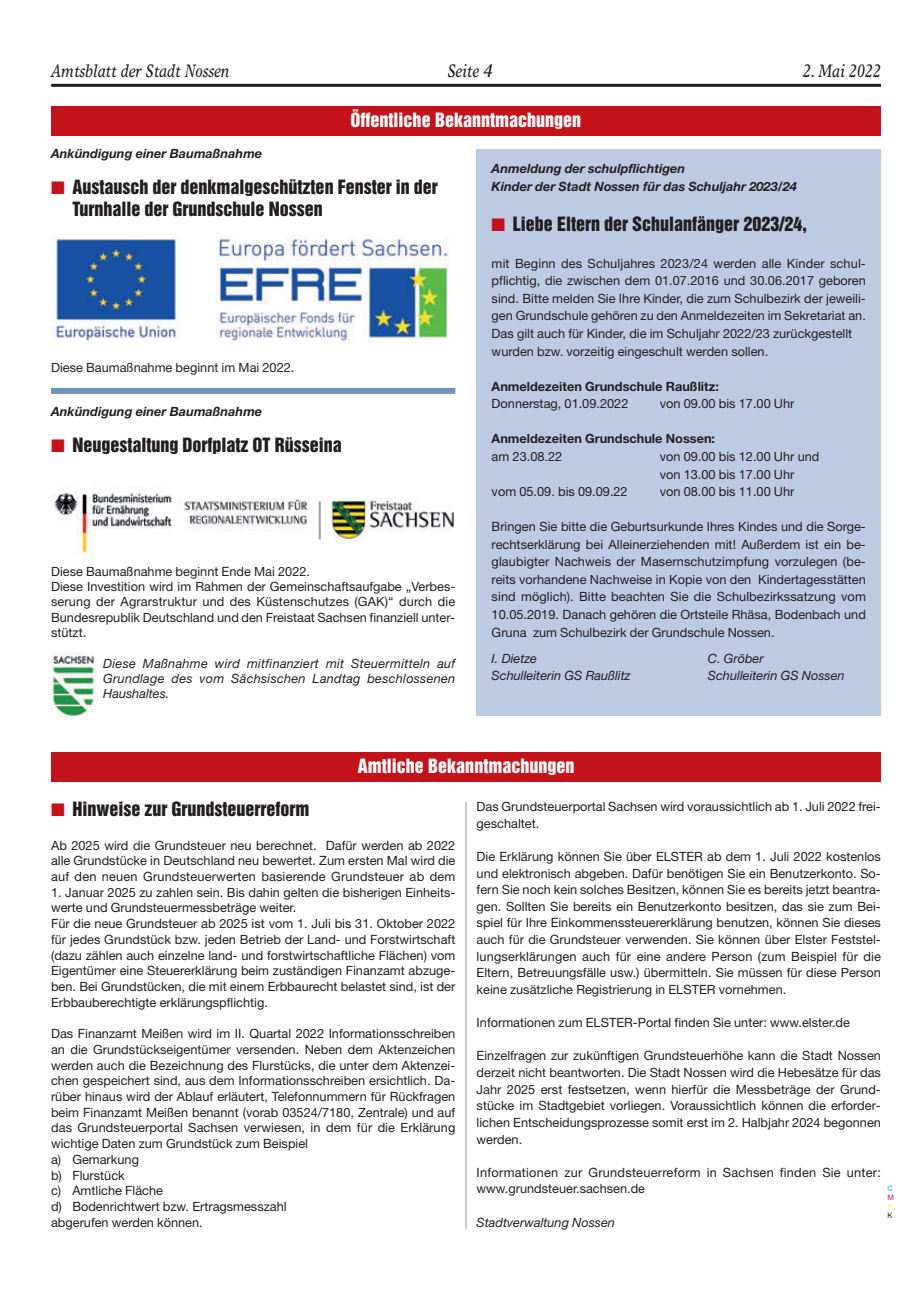
<style>
.page{position:relative;width:915px;height:1293px;background:#fff}
.page>*{position:absolute;margin:0;border:0;box-sizing:border-box;transform-origin:0 0}
.t1{font:18px/22.4px "Helvetica Inserat";color:#231f20}
.t2{font:18px "Helvetica Inserat";color:#fff}
.t3{font:italic 18px "Times Europa";color:#231f20;scale:.8 1}
.t4{font:12.75px/15.8px "Helvetica Neue";color:#231f20}
.t5{font:italic 12.75px/15.3px "Helvetica Neue";color:#231f20;text-align:justify}
.t6{font:italic 700 12.75px/17.5px "Helvetica Neue";color:#231f20}
.t7{font:12.75px/16.6px "Helvetica Neue";letter-spacing:.02em;color:#231f20}
.t8{font:700 12.75px "Helvetica Neue";color:#231f20}
.t9{font:7.5px "Helvetica Neue";color:#00aeef}
.t10{font:7.5px "Helvetica Neue";color:#ed028c}
.t11{font:7.5px "Helvetica Neue";color:#fff101}
.t12{font:7.5px "Helvetica Neue";color:#231f20}
.s1{color:#c4121a}
</style>
<div class="page">
<hr style="left:51px;top:84px;width:829px;height:3px;background:#231f20">
<div style="left:51px;top:106px;width:829px;height:30px;background:#c4121a"></div>
<div style="left:51px;top:752px;width:829px;height:29px;background:#c4121a"></div>
<img style="left:51px;top:235px;width:398px;height:112px">
<div style="left:51px;top:388px;width:404px;height:6px;background:#6d93be"></div>
<img style="left:51px;top:486px;width:121px;height:69px">
<img style="left:184px;top:499px;width:270px;height:40px">
<img style="left:51px;top:652px;width:43px;height:67px">
<div style="left:476px;top:149px;width:404px;height:566px;background:#bccbe2"></div>
<hr style="left:465px;top:802px;width:1px;height:427px;background:#939598">
<h1 class="t3" style="left:51px;top:64px;width:224px">Amtsblatt der Stadt Nossen</h1>
<h1 class="t3" style="left:447px;top:64px;width:58px">Seite 4</h1>
<h1 class="t3" style="left:802px;top:64px;width:99px">2. Mai 2022</h1>
<h1 class="t2" style="left:350px;top:113px;width:232px">Öffentliche Bekanntmachungen</h1>
<p class="t6" style="left:51px;top:146px;width:213px">Ankündigung einer Baumaßnahme</p>
<h1 class="t1" style="left:72px;top:176px;width:367px;text-indent:-21px"><span class="s1">■</span> Austausch der denkmalgeschützten Fenster in der<br>Turnhalle der Grundschule Nossen</h1>
<p class="t4" style="left:51px;top:361px;width:245px">Diese Baumaßnahme beginnt im Mai 2022.</p>
<p class="t6" style="left:51px;top:404px;width:213px">Ankündigung einer Baumaßnahme</p>
<h1 class="t1" style="left:51px;top:435px;width:292px"><span class="s1">■</span> Neugestaltung Dorfplatz OT Rüsseina</h1>
<p class="t4" style="left:51px;top:565px;width:405px;line-height:15.3px">Diese Baumaßnahme beginnt Ende Mai 2022.<br>Diese Investition wird im Rahmen der Gemeinschaftsaufgabe „Verbes&shy;serung der Agrarstruktur und des Küstenschutzes (GAK)“ durch die Bundesrepublik Deutschland und den Freistaat Sachsen finanziell unter&shy;stützt.</p>
<p class="t5" style="left:103px;top:656px;width:353px">Diese Maßnahme wird mitfinanziert mit Steuermitteln auf Grundlage des vom Sächsischen Landtag beschlossenen Haushaltes.</p>
<p class="t6" style="left:491px;top:161px;width:306px">Anmeldung der schulpflichtigen<br>Kinder der Stadt Nossen für das Schuljahr 2023/24</p>
<h1 class="t1" style="left:491px;top:214px;width:316px"><span class="s1">■</span> Liebe Eltern der Schulanfänger 2023/24,</h1>
<p class="t4" style="left:491px;top:256px;width:375px;line-height:17.5px">mit Beginn des Schuljahres 2023/24 werden alle Kinder schul&shy;pflichtig, die zwischen dem 01.07.2016 und 30.06.2017 geboren sind. Bitte melden Sie Ihre Kinder, die zum Schulbezirk der jeweili&shy;gen Grundschule gehören zu den Anmeldezeiten im Sekretariat an.<br>Das gilt auch für Kinder, die im Schuljahr 2022/23 zurückgestellt wurden bzw. vorzeitig eingeschult werden sollen.</p>
<p class="t8" style="left:491px;top:381px;width:229px">Anmeldezeiten Grundschule Raußlitz:</p>
<p class="t4" style="left:491px;top:397px;width:138px">Donnerstag, 01.09.2022</p>
<p class="t4" style="left:659px;top:397px;width:136px">von 09.00 bis 17.00 Uhr</p>
<p class="t8" style="left:491px;top:434px;width:225px">Anmeldezeiten Grundschule Nossen:</p>
<p class="t4" style="left:491px;top:450px;width:72px">am 23.08.22</p>
<p class="t4" style="left:659px;top:449px;width:161px;line-height:17.5px">von 09.00 bis 12.00 Uhr und von 13.00 bis 17.00 Uhr</p>
<p class="t4" style="left:491px;top:485px;width:137px">vom 05.09. bis 09.09.22</p>
<p class="t4" style="left:659px;top:485px;width:136px">von 08.00 bis 11.00 Uhr</p>
<p class="t4" style="left:491px;top:519px;width:375px;line-height:17.5px;text-align:justify">Bringen Sie bitte die Geburtsurkunde Ihres Kindes und die Sorge&shy;rechtserklärung bei Alleinerziehenden mit! Außerdem ist ein be&shy;glaubigter Nachweis der Masernschutzimpfung vorzulegen (be&shy;reits vorhandene Nachweise in Kopie von den Kindertagesstätten sind möglich). Bitte beachten Sie die Schulbezirkssatzung vom 10.05.2019. Danach gehören die Ortsteile Rhäsa, Bodenbach und Gruna zum Schulbezirk der Grundschule Nossen.</p>
<p class="t5" style="left:491px;top:652px;width:47px">I. Dietze</p>
<p class="t5" style="left:707px;top:652px;width:57px">C. Gröber</p>
<p class="t5" style="left:491px;top:669px;width:140px">Schulleiterin GS Raußlitz</p>
<p class="t5" style="left:707px;top:669px;width:138px">Schulleiterin GS Nossen</p>
<h1 class="t2" style="left:357px;top:758px;width:218px">Amtliche Bekanntmachungen</h1>
<h1 class="t1" style="left:51px;top:799px;width:260px"><span class="s1">■</span> Hinweise zur Grundsteuerreform</h1>
<p class="t4" style="left:51px;top:838px;width:405px;text-align:justify">Ab 2025 wird die Grundsteuer neu berechnet. Dafür werden ab 2022 alle Grundstücke in Deutschland neu bewertet. Zum ersten Mal wird die auf den neuen Grundsteuerwerten basierende Grundsteuer ab dem</p>
<p class="t4" style="left:51px;top:885px;width:405px">1. Januar 2025 zu zahlen sein. Bis dahin gelten die bisherigen Einheits&shy;werte und Grundsteuermessbeträge weiter.<br>Für die neue Grundsteuer ab 2025 ist vom 1. Juli bis 31. Oktober 2022 für jedes Grundstück bzw. jeden Betrieb der Land- und Forstwirtschaft (dazu zählen auch einzelne land- und forstwirtschaftliche Flächen) vom Eigentümer eine Steuererklärung beim zuständigen Finanzamt abzuge&shy;ben. Bei Grundstücken, die mit einem Erbbaurecht belastet sind, ist der Erbbauberechtigte erklärungspflichtig.</p>
<p class="t4" style="left:51px;top:1027px;width:405px">Das Finanzamt Meißen wird im II. Quartal 2022 Informationsschreiben an die Grundstückseigentümer versenden. Neben dem Aktenzeichen werden auch die Bezeichnung des Flurstücks, die unter dem Aktenzei&shy;chen gespeichert sind, aus dem Informationsschreiben ersichtlich. Da&shy;rüber hinaus wird der Ablauf erläutert, Telefonnummern für Rückfragen beim Finanzamt Meißen benannt (vorab 03524/7180, Zentrale) und auf das Grundsteuerportal Sachsen verwiesen, in dem für die Erklärung wichtige Daten zum Grundstück zum Beispiel<br>a) Gemarkung<br>b) Flurstück<br>c) Amtliche Fläche<br>d) Bodenrichtwert bzw. Ertragsmesszahl<br>abgerufen werden können.</p>
<p class="t4" style="left:476px;top:799px;width:405px;line-height:16.6px">Das Grundsteuerportal Sachsen wird voraussichtlich ab 1. Juli 2022 frei&shy;geschaltet.</p>
<p class="t4" style="left:476px;top:849px;width:405px;line-height:16.6px;text-align:justify">Die Erklärung können Sie über ELSTER ab dem 1. Juli 2022 kostenlos und elektronisch abgeben. Dafür benötigen Sie ein Benutzerkonto. So&shy;fern Sie noch kein solches Besitzen, können Sie es bereits jetzt beantra&shy;gen. Sollten Sie bereits ein Benutzerkonto besitzen, das sie zum Bei&shy;spiel für Ihre Einkommenssteuererklärung benutzen, können Sie dieses auch für die Grundsteuer verwenden. Sie können über Elster Feststel&shy;lungserklärungen auch für eine andere Person (zum Beispiel für die Eltern, Betreuungsfälle usw.) übermitteln. Sie müssen für diese Person keine zusätzliche Registrierung in ELSTER vornehmen.</p>
<p class="t4" style="left:476px;top:1016px;width:375px">Informationen zum ELSTER-Portal finden Sie unter: www.elster.de</p>
<p class="t4" style="left:476px;top:1049px;width:405px;line-height:16.6px;text-align:justify">Einzelfragen zur zukünftigen Grundsteuerhöhe kann die Stadt Nossen derzeit nicht beantworten. Die Stadt Nossen wird die Hebesätze für das Jahr 2025 erst festsetzen, wenn hierfür die Messbeträge der Grund - stücke im Stadtgebiet vorliegen. Voraussichtlich können die erforder - lichen Entscheidungsprozesse somit erst im 2. Halbjahr 2024 begonnen werden.</p>
<p class="t7" style="left:476px;top:1165px;width:405px">Informationen zur Grundsteuerreform in Sachsen finden Sie unter: www.grundsteuer.sachsen.de</p>
<p class="t5" style="left:476px;top:1215px;width:140px">Stadtverwaltung Nossen</p>
<p class="t9" style="left:887px;top:1185px;width:7px">C</p>
<p class="t10" style="left:887px;top:1194px;width:8px">M</p>
<p class="t11" style="left:887px;top:1203px;width:6px">Y</p>
<p class="t12" style="left:887px;top:1212px;width:7px">K</p>
</div>
